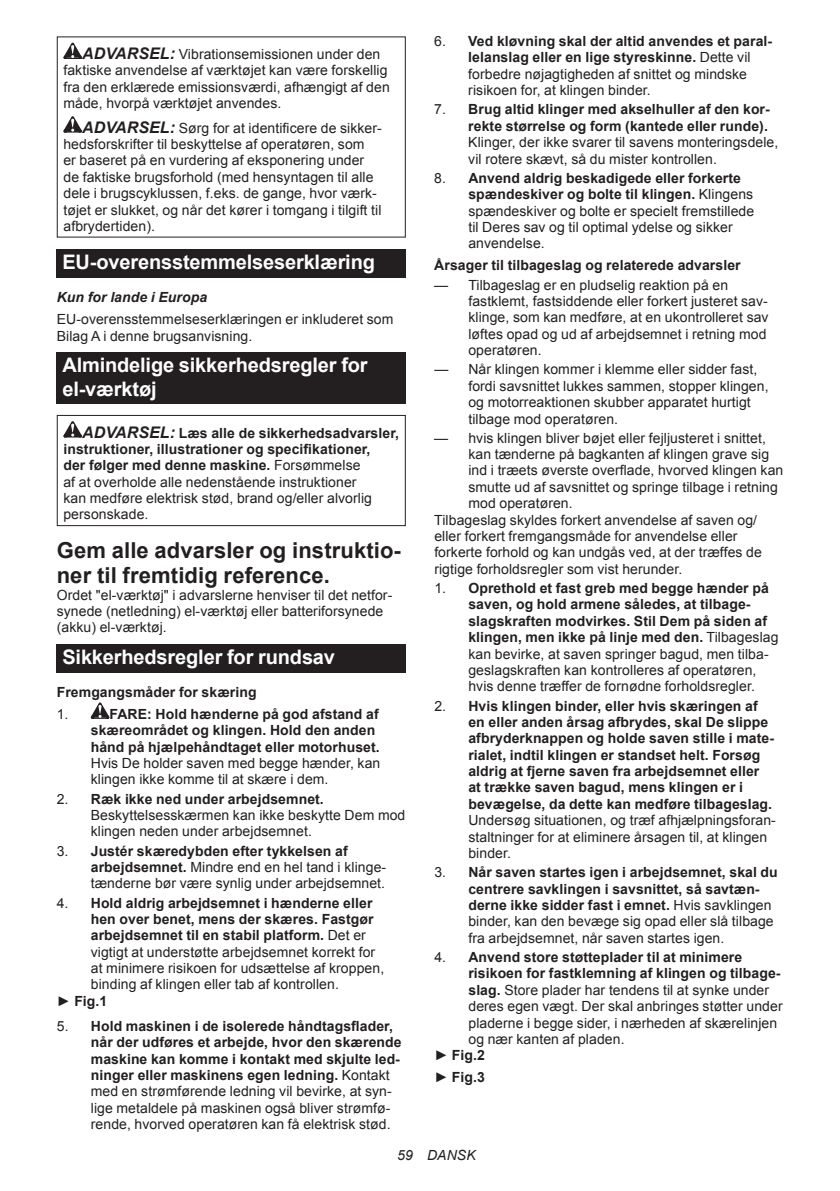
<style>
.page{position:relative;width:840px;height:1191px;background:#fff}
.page>*{position:absolute;margin:0;border:0;box-sizing:border-box;transform-origin:0 0}
.t1{font:700 22px/25.8px "Arial";letter-spacing:.005em;color:#231f20}
.t2{font:700 20px/23.4px "Arial";letter-spacing:-.01em;color:#fff}
.t3{font:14px/16.4px "Arial";letter-spacing:.005em;color:#231f20}
.t4{font:700 14px/16.4px "Arial";letter-spacing:.005em;color:#231f20}
.t5{font:italic 700 14px "Arial";letter-spacing:.005em;color:#231f20}
.t6{font:italic 14px "Arial";letter-spacing:.005em;color:#231f20}
.s1{font-weight:700;font-style:italic;font-size:16px}
.s2{font-weight:700}
.s3{font-weight:400}
</style>
<div class="page">
<svg style="left:63px;top:43px;width:19px;height:16px"></svg>
<svg style="left:63px;top:116px;width:19px;height:17px"></svg>
<div style="left:57px;top:249px;width:348px;height:28px;background:#231f20"></div>
<div style="left:57px;top:352px;width:348px;height:52px;background:#231f20"></div>
<svg style="left:63px;top:421px;width:19px;height:16px"></svg>
<div style="left:57px;top:415px;width:348px;height:111px;border:1px solid #231f20"></div>
<div style="left:57px;top:644px;width:348px;height:28px;background:#231f20"></div>
<svg style="left:91px;top:702px;width:18px;height:17px"></svg>
<p class="t3" style="left:63px;top:46px;width:328px;text-indent:19px"><span class="s1">ADVARSEL:</span> Vibrationsemissionen under den faktiske anvendelse af værktøjet kan være forskellig fra den erklærede emissionsværdi, afhængigt af den måde, hvorpå værktøjet anvendes.</p>
<p class="t3" style="left:63px;top:120px;width:320px;text-indent:19px"><span class="s1">ADVARSEL:</span> Sørg for at identificere de sikker&shy;hedsforskrifter til beskyttelse af operatøren, som<br>er baseret på en vurdering af eksponering under de faktiske brugsforhold (med hensyntagen til alle dele i brugscyklussen, f.eks. de gange, hvor værk&shy;tøjet er slukket, og når det kører i tomgang i tilgift til afbrydertiden).</p>
<h2 class="t2" style="left:62px;top:251px;width:314px">EU-overensstemmelseserklæring</h2>
<p class="t5" style="left:57px;top:288px;width:152px">Kun for lande i Europa</p>
<p class="t3" style="left:57px;top:311px;width:338px">EU-overensstemmelseserklæringen er inkluderet som<br>Bilag A i denne brugsanvisning.</p>
<h2 class="t2" style="left:62px;top:354px;width:307px">Almindelige sikkerhedsregler for el-værktøj</h2>
<p class="t3" style="left:63px;top:424px;width:337px;text-indent:19px"><span class="s1">ADVARSEL:</span> <span class="s2">Læs alle de sikkerhedsadvarsler, instruktioner, illustrationer og specifikationer,<br>der følger med denne maskine.</span> Forsømmelse<br>af at overholde alle nedenstående instruktioner<br>kan medføre elektrisk stød, brand og/eller alvorlig personskade.</p>
<h1 class="t1" style="left:57px;top:537px;width:345px">Gem alle advarsler og instruktio&shy;ner til fremtidig reference.</h1>
<p class="t3" style="left:57px;top:587px;width:337px">Ordet "el-værktøj" i advarslerne henviser til det netfor&shy;synede (netledning) el-værktøj eller batteriforsynede (akku) el-værktøj.</p>
<h2 class="t2" style="left:62px;top:645px;width:274px">Sikkerhedsregler for rundsav</h2>
<p class="t4" style="left:57px;top:684px;width:201px">Fremgangsmåder for skæring</p>
<p class="t3" style="left:57px;top:706px;width:13px">1.</p>
<p class="t4" style="left:91px;top:706px;width:290px;text-indent:19px">FARE: Hold hænderne på god afstand af skæreområdet og klingen. Hold den anden hånd på hjælpehåndtaget eller motorhuset.</p>
<p class="t3" style="left:91px;top:755px;width:291px">Hvis De holder saven med begge hænder, kan klingen ikke komme til at skære i dem.</p>
<p class="t3" style="left:91px;top:790px;width:316px;text-indent:-34px">2. <span class="s2">Ræk ikke ned under arbejdsemnet.<br></span>Beskyttelsesskærmen kan ikke beskytte Dem mod klingen neden under arbejdsemnet.</p>
<p class="t3" style="left:91px;top:842px;width:297px;text-indent:-34px">3. <span class="s2">Justér skæredybden efter tykkelsen af arbejdsemnet.</span> Mindre end en hel tand i klinge&shy;tænderne bør være synlig under arbejdsemnet.</p>
<p class="t4" style="left:57px;top:895px;width:317px"><span class="s3">4.</span> Hold aldrig arbejdsemnet i hænderne eller</p>
<p class="t4" style="left:91px;top:911px;width:284px">hen over benet, mens der skæres. Fastgør</p>
<p class="t4" style="left:91px;top:927px;width:276px">arbejdsemnet til en stabil platform. <span class="s3">Det er</span></p>
<p class="t3" style="left:91px;top:943px;width:286px">vigtigt at understøtte arbejdsemnet korrekt for</p>
<p class="t3" style="left:91px;top:960px;width:295px">at minimere risikoen for udsættelse af kroppen,</p>
<p class="t3" style="left:91px;top:976px;width:249px">binding af klingen eller tab af kontrollen.</p>
<p class="t4" style="left:57px;top:993px;width:52px"><span class="s3">►</span> Fig.1</p>
<p class="t4" style="left:91px;top:1018px;width:312px;text-indent:-34px"><span class="s3">5.</span> Hold maskinen i de isolerede håndtagsflader, når der udføres et arbejde, hvor den skærende maskine kan komme i kontakt med skjulte led&shy;ninger eller maskinens egen ledning. <span class="s3">Kontakt med en strømførende ledning vil bevirke, at syn&shy;lige metaldele på maskinen også bliver strømfø&shy;rende, hvorved operatøren kan få elektrisk stød.</span></p>
<p class="t3" style="left:468px;top:33px;width:305px;text-indent:-34px">6. <span class="s2">Ved kløvning skal der altid anvendes et paral&shy;lelanslag eller en lige styreskinne.</span> Dette vil forbedre nøjagtigheden af snittet og mindske risikoen for, at klingen binder.</p>
<p class="t4" style="left:434px;top:102px;width:337px;text-align:right"><span class="s3">7.</span> Brug altid klinger med akselhuller af den kor&shy;rekte størrelse og form (kantede eller runde).</p>
<p class="t3" style="left:468px;top:134px;width:311px">Klinger, der ikke svarer til savens monteringsdele, vil rotere skævt, så du mister kontrollen.</p>
<p class="t3" style="left:468px;top:170px;width:287px;text-indent:-34px">8. <span class="s2">Anvend aldrig beskadigede eller forkerte spændeskiver og bolte til klingen.</span> Klingens spændeskiver og bolte er specielt fremstillede til Deres sav og til optimal ydelse og sikker anvendelse.</p>
<p class="t4" style="left:434px;top:258px;width:308px">Årsager til tilbageslag og relaterede advarsler</p>
<p class="t3" style="left:468px;top:277px;width:301px;text-indent:-34px">— Tilbageslag er en pludselig reaktion på en fastklemt, fastsiddende eller forkert justeret sav&shy;klinge, som kan medføre, at en ukontrolleret sav løftes opad og ud af arbejdsemnet i retning mod operatøren.</p>
<p class="t3" style="left:468px;top:361px;width:301px;text-indent:-34px">— Når klingen kommer i klemme eller sidder fast, fordi savsnittet lukkes sammen, stopper klingen, og motorreaktionen skubber apparatet hurtigt tilbage mod operatøren.</p>
<p class="t3" style="left:434px;top:430px;width:333px">— hvis klingen bliver bøjet eller fejljusteret i snittet,</p>
<p class="t3" style="left:468px;top:446px;width:302px">kan tænderne på bagkanten af klingen grave sig</p>
<p class="t3" style="left:468px;top:462px;width:316px">ind i træets øverste overflade, hvorved klingen kan</p>
<p class="t3" style="left:468px;top:479px;width:311px">smutte ud af savsnittet og springe tilbage i retning</p>
<p class="t3" style="left:468px;top:495px;width:106px">mod operatøren.</p>
<p class="t3" style="left:434px;top:511px;width:324px">Tilbageslag skyldes forkert anvendelse af saven og/</p>
<p class="t3" style="left:434px;top:528px;width:304px">eller forkert fremgangsmåde for anvendelse eller</p>
<p class="t3" style="left:434px;top:544px;width:329px">forkerte forhold og kan undgås ved, at der træffes de</p>
<p class="t3" style="left:434px;top:561px;width:249px">rigtige forholdsregler som vist herunder.</p>
<p class="t4" style="left:468px;top:580px;width:311px;text-indent:-34px"><span class="s3">1.</span> Oprethold et fast greb med begge hænder på saven, og hold armene således, at tilbage&shy;slagskraften modvirkes. Stil Dem på siden af klingen, men ikke på linje med den. <span class="s3">Tilbageslag kan bevirke, at saven springer bagud, men tilba&shy;geslagskraften kan kontrolleres af operatøren, hvis denne træffer de fornødne forholdsregler.</span></p>
<p class="t4" style="left:468px;top:698px;width:307px;text-indent:-34px"><span class="s3">2.</span> Hvis klingen binder, eller hvis skæringen af en eller anden årsag afbrydes, skal De slippe afbryderknappen og holde saven stille i mate&shy;rialet, indtil klingen er standset helt. Forsøg aldrig at fjerne saven fra arbejdsemnet eller at trække saven bagud, mens klingen er i bevægelse, da dette kan medføre tilbageslag.</p>
<p class="t3" style="left:468px;top:812px;width:309px">Undersøg situationen, og træf afhjælpningsforan&shy;staltninger for at eliminere årsagen til, at klingen binder.</p>
<p class="t4" style="left:468px;top:864px;width:311px;text-indent:-34px"><span class="s3">3.</span> Når saven startes igen i arbejdsemnet, skal du centrere savklingen i savsnittet, så savtæn&shy;derne ikke sidder fast i emnet. <span class="s3">Hvis savklingen binder, kan den bevæge sig opad eller slå tilbage fra arbejdsemnet, når saven startes igen.</span></p>
<p class="t4" style="left:434px;top:949px;width:309px"><span class="s3">4.</span> Anvend store støtteplader til at minimere</p>
<p class="t4" style="left:468px;top:965px;width:313px">risikoen for fastklemning af klingen og tilbage-</p>
<p class="t3" style="left:468px;top:981px;width:302px"><span class="s2">slag.</span> Store plader har tendens til at synke under</p>
<p class="t3" style="left:468px;top:998px;width:315px">deres egen vægt. Der skal anbringes støtter under</p>
<p class="t3" style="left:468px;top:1014px;width:310px">pladerne i begge sider, i nærheden af skærelinjen</p>
<p class="t3" style="left:468px;top:1031px;width:157px">og nær kanten af pladen.</p>
<p class="t4" style="left:434px;top:1047px;width:52px"><span class="s3">►</span> Fig.2</p>
<p class="t4" style="left:434px;top:1069px;width:52px"><span class="s3">►</span> Fig.3</p>
<p class="t6" style="left:397px;top:1146px;width:80px">59 DANSK</p>
</div>
